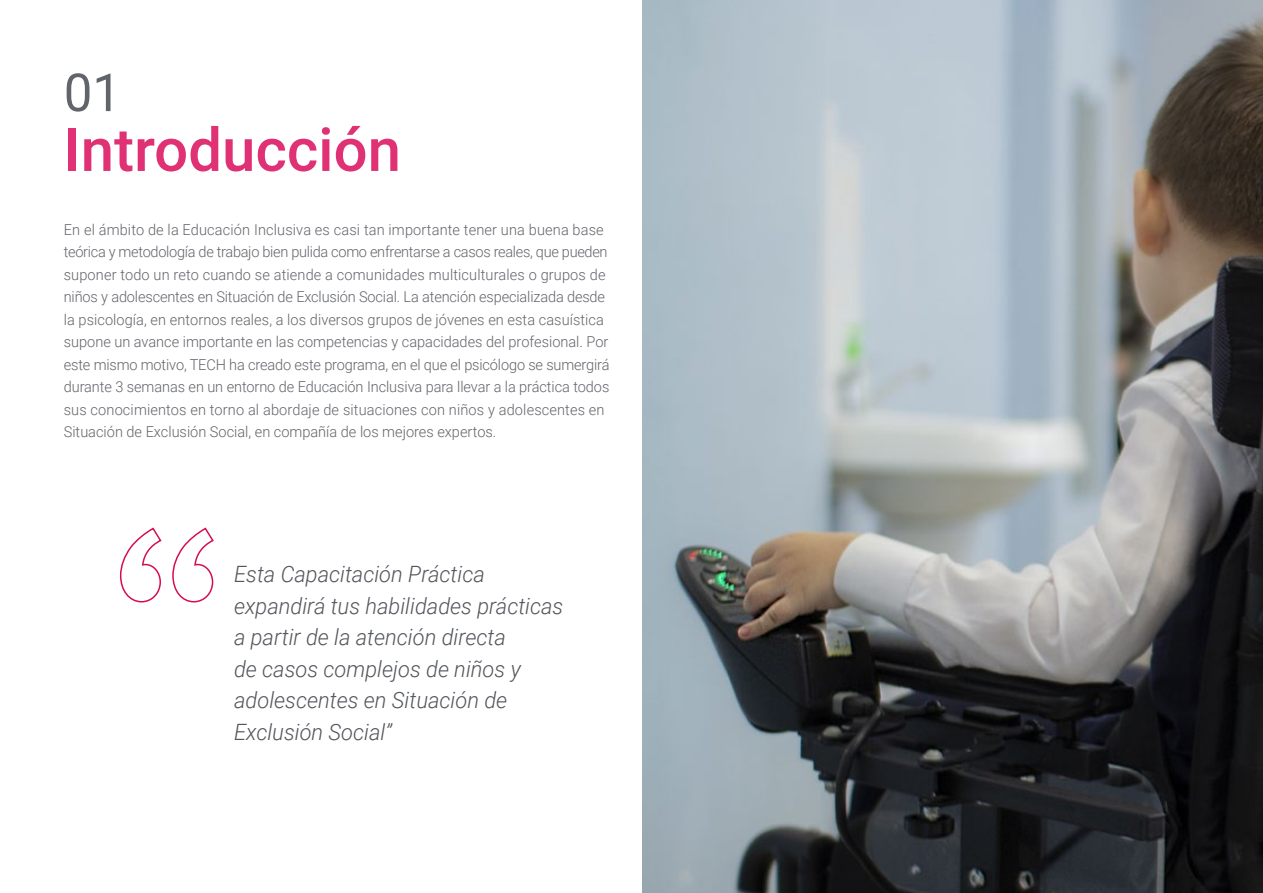
<style>
.page{position:relative;width:1263px;height:893px;background:#fff}
.page>*{position:absolute;margin:0;border:0;box-sizing:border-box;transform-origin:0 0}
.t1{font:500 60px "Roboto";color:#e03175}
.t2{font:52.5px "Roboto";color:#61646a}
.t3{font:italic 300 22.5px/31.5px "Roboto";color:#52555b}
.t4{font:300 15px/22.5px "Roboto";color:#61646a}
</style>
<div class="page">
<svg style="left:119px;top:527px;width:95px;height:76px"></svg>
<img style="left:642px;top:0;width:621px;height:893px">
<h2 class="t2" style="left:64px;top:56px;width:59px">01</h2>
<h1 class="t1" style="left:64px;top:108px;width:339px">Introducción</h1>
<p class="t4" style="left:64px;top:217px;width:547px">En el ámbito de la Educación Inclusiva es casi tan importante tener una buena base teórica y metodología de trabajo bien pulida como enfrentarse a casos reales, que pueden suponer todo un reto cuando se atiende a comunidades multiculturales o grupos de niños y adolescentes en Situación de Exclusión Social. La atención especializada desde la psicología, en entornos reales, a los diversos grupos de jóvenes en esta casuística supone un avance importante en las competencias y capacidades del profesional. Por este mismo motivo, TECH ha creado este programa, en el que el psicólogo se sumergirá durante 3 semanas en un entorno de Educación Inclusiva para llevar a la práctica todos sus conocimientos en torno al abordaje de situaciones con niños y adolescentes en Situación de Exclusión Social, en compañía de los mejores expertos.</p>
<h3 class="t3" style="left:234px;top:557px;width:331px">Esta Capacitación Práctica expandirá tus habilidades prácticas a partir de la atención directa<br>de casos complejos de niños y adolescentes en Situación de<br>Exclusión Social”</h3>
</div>
